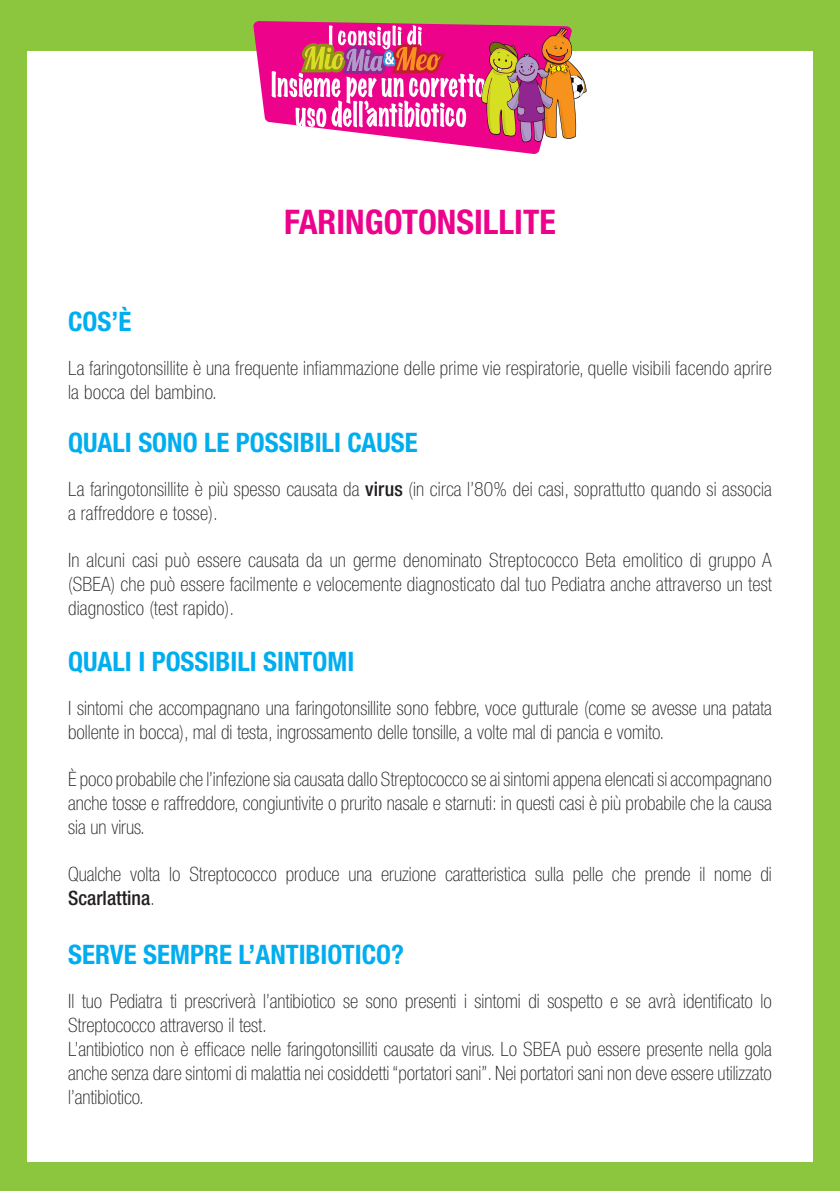
<style>
.page{position:relative;width:840px;height:1191px;background:#fff}
.page>*{position:absolute;margin:0;border:0;box-sizing:border-box;transform-origin:0 0}
.t1{font:700 condensed 34px "Helvetica Neue LT Std";color:#ed028c}
.t2{font:700 condensed 26.8px "Helvetica Neue LT Std";color:#00aeef}
.t3{font:100 condensed 19.8px/23.8px "Helvetica Neue LT Std";color:#231f20}
.s1{font-weight:500}
</style>
<div class="page">
<div style="left:0;top:0;width:839px;height:1191px;background:#8bc63e"></div>
<div style="left:27px;top:51px;width:785px;height:1110px;background:#fff"></div>
<svg style="left:253px;top:21px;width:289px;height:133px"></svg>
<svg style="left:271px;top:25px;width:316px;height:118px"></svg>
<h1 class="t1" style="left:284px;top:201px;width:273px">FARINGOTONSILLITE</h1>
<h2 class="t2" style="left:68px;top:305px;width:65px">COS’È</h2>
<p class="t3" style="left:68px;top:356px;width:704px">La faringotonsillite è una frequente infiammazione delle prime vie respiratorie, quelle visibili facendo aprire la bocca del bambino.</p>
<h2 class="t2" style="left:68px;top:426px;width:351px">QUALI SONO LE POSSIBILI CAUSE</h2>
<p class="t3" style="left:68px;top:477px;width:705px">La faringotonsillite è più spesso causata da <span class="s1">virus</span> (in circa l’80% dei casi, soprattutto quando si associa a raffreddore e tosse).</p>
<p class="t3" style="left:68px;top:548px;width:705px;text-align:justify">In alcuni casi può essere causata da un germe denominato Streptococco Beta emolitico di gruppo A (SBEA) che può essere facilmente e velocemente diagnosticato dal tuo Pediatra anche attraverso un test diagnostico (test rapido).</p>
<h2 class="t2" style="left:68px;top:645px;width:287px">QUALI I POSSIBILI SINTOMI</h2>
<p class="t3" style="left:68px;top:695px;width:705px">I sintomi che accompagnano una faringotonsillite sono febbre, voce gutturale (come se avesse una patata bollente in bocca), mal di testa, ingrossamento delle tonsille, a volte mal di pancia e vomito.</p>
<p class="t3" style="left:68px;top:767px;width:705px;text-align:justify">È poco probabile che l’infezione sia causata dallo Streptococco se ai sintomi appena elencati si accompagnano anche tosse e raffreddore, congiuntivite o prurito nasale e starnuti: in questi casi è più probabile che la causa sia un virus.</p>
<p class="t3" style="left:68px;top:862px;width:704px">Qualche volta lo Streptococco produce una eruzione caratteristica sulla pelle che prende il nome di<br><span class="s1">Scarlattina</span>.</p>
<h2 class="t2" style="left:68px;top:938px;width:337px">SERVE SEMPRE L’ANTIBIOTICO?</h2>
<p class="t3" style="left:68px;top:989px;width:705px">Il tuo Pediatra ti prescriverà l’antibiotico se sono presenti i sintomi di sospetto e se avrà identificato lo Streptococco attraverso il test.<br>L’antibiotico non è efficace nelle faringotonsilliti causate da virus. Lo SBEA può essere presente nella gola anche senza dare sintomi di malattia nei cosiddetti “portatori sani”. Nei portatori sani non deve essere utilizzato l’antibiotico.</p>
</div>
